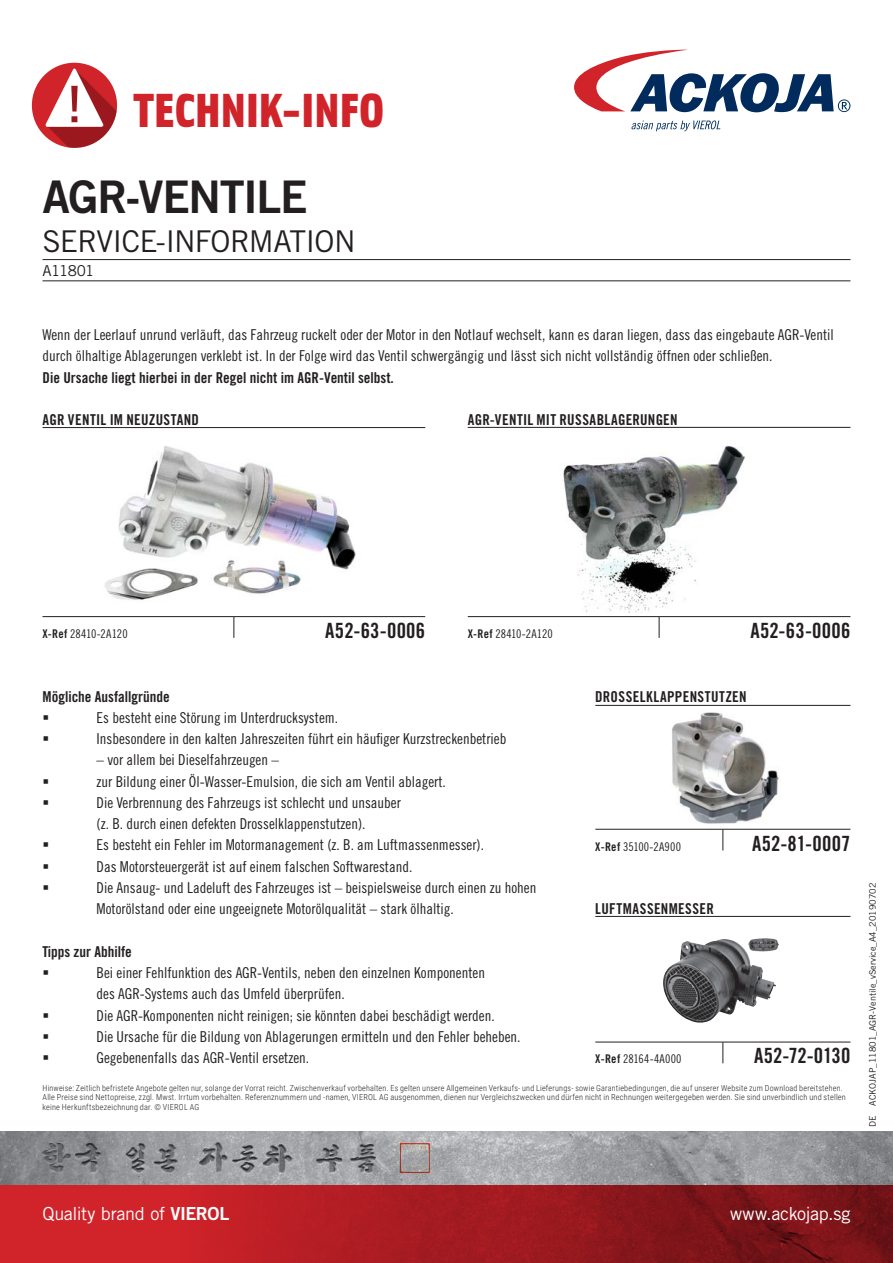
<style>
.page{position:relative;width:893px;height:1263px;background:#fff}
.page>*{position:absolute;margin:0;border:0;box-sizing:border-box;transform-origin:0 0}
.t1{font:48px "Solex Black Lining";letter-spacing:-.015em;color:#d1232a}
.t2{font:45px "Trade Gothic Bold Two";letter-spacing:-.03em;color:#231f20}
.t3{font:30px "Trade Gothic";letter-spacing:-.025em;color:#231f20}
.t4{font:21px "Trade Gothic Bold Cond Twenty";letter-spacing:.015em;color:#231f20}
.t5{font:18px "Trade Gothic";letter-spacing:-.02em;color:#fff}
.t6{font:15px/21.3px "Trade Gothic Cond Eighteen";color:#231f20}
.t7{font:15px "Trade Gothic Bold Cond Twenty";letter-spacing:.005em;color:#231f20}
.t8{font:15px "Trade Gothic Bold Cond Twenty";letter-spacing:.025em;color:#231f20}
.t9{font:15px "Wingdings";color:#231f20}
.t10{font:15px "Trade Gothic";letter-spacing:-.045em;color:#231f20}
.t11{font:12px "Trade Gothic Cond Eighteen";letter-spacing:.005em;color:#231f20}
.t12{font:9px "Trade Gothic";color:#231f20}
.t13{font:300 8.25px/9.9px "Roboto Condensed";letter-spacing:.025em;color:#231f20}
.s1{font-family:"Trade Gothic Bold Cond Twenty"}
.s2{font-family:"Trade Gothic Bold Two"}
</style>
<div class="page">
<img style="left:0;top:1131px;width:893px;height:54px">
<div style="left:154px;top:1147px;width:24px;height:27px;background:#fff;opacity:.5"></div>
<div style="left:154px;top:1144px;width:24px;height:26px;background:#231f20;opacity:.8"></div>
<div style="left:125px;top:1146px;width:21px;height:28px;background:#fff;opacity:.5"></div>
<div style="left:125px;top:1143px;width:21px;height:26px;background:#231f20;opacity:.8"></div>
<div style="left:74px;top:1146px;width:27px;height:28px;background:#fff;opacity:.5"></div>
<div style="left:75px;top:1143px;width:26px;height:28px;background:#231f20;opacity:.8"></div>
<div style="left:42px;top:1145px;width:29px;height:28px;background:#fff;opacity:.5"></div>
<div style="left:42px;top:1143px;width:29px;height:27px;background:#231f20;opacity:.8"></div>
<div style="left:262px;top:1148px;width:31px;height:26px;background:#fff;opacity:.5"></div>
<div style="left:263px;top:1144px;width:30px;height:26px;background:#231f20;opacity:.8"></div>
<div style="left:232px;top:1147px;width:26px;height:27px;background:#fff;opacity:.5"></div>
<div style="left:232px;top:1145px;width:26px;height:25px;background:#231f20;opacity:.8"></div>
<div style="left:199px;top:1146px;width:29px;height:28px;background:#fff;opacity:.5"></div>
<div style="left:199px;top:1143px;width:29px;height:28px;background:#231f20;opacity:.8"></div>
<div style="left:350px;top:1146px;width:26px;height:28px;background:#fff;opacity:.5"></div>
<div style="left:350px;top:1144px;width:26px;height:28px;background:#231f20;opacity:.8"></div>
<div style="left:316px;top:1147px;width:27px;height:27px;background:#fff;opacity:.5"></div>
<div style="left:316px;top:1144px;width:27px;height:27px;background:#231f20;opacity:.8"></div>
<img style="left:398px;top:1141px;width:33px;height:33px">
<svg style="left:0;top:1185px;width:893px;height:78px;background:#a41b21"></svg>
<svg style="left:631px;top:120px;width:89px;height:11px"></svg>
<svg style="left:574px;top:50px;width:276px;height:62px"></svg>
<img style="left:630px;top:712px;width:185px;height:119px">
<img style="left:104px;top:446px;width:252px;height:154px">
<img style="left:496px;top:426px;width:324px;height:186px">
<img style="left:663px;top:938px;width:116px;height:85px">
<hr style="left:43px;top:259px;width:807px;height:1px;background:#231f20">
<hr style="left:43px;top:281px;width:807px;height:1px;background:#231f20">
<hr style="left:43px;top:616px;width:191px;height:1px;background:#231f20">
<hr style="left:234px;top:616px;width:191px;height:1px;background:#231f20">
<svg style="left:234px;top:617px;width:1px;height:21px"></svg>
<hr style="left:468px;top:616px;width:191px;height:1px;background:#231f20">
<hr style="left:659px;top:616px;width:191px;height:1px;background:#231f20">
<svg style="left:659px;top:617px;width:1px;height:21px"></svg>
<hr style="left:595px;top:829px;width:128px;height:1px;background:#231f20">
<hr style="left:723px;top:829px;width:127px;height:1px;background:#231f20">
<svg style="left:723px;top:829px;width:1px;height:21px"></svg>
<hr style="left:595px;top:1042px;width:128px;height:1px;background:#231f20">
<hr style="left:723px;top:1042px;width:127px;height:1px;background:#231f20">
<svg style="left:723px;top:1042px;width:1px;height:21px"></svg>
<hr style="left:595px;top:705px;width:255px;height:1px;background:#231f20">
<hr style="left:595px;top:916px;width:255px;height:1px;background:#231f20">
<div style="left:32px;top:63px;width:85px;height:85px;background:#d1232a;border-radius:50%"></div>
<svg style="left:44px;top:67px;width:73px;height:81px"></svg>
<hr style="left:43px;top:427px;width:382px;height:1px;background:#231f20">
<hr style="left:468px;top:427px;width:382px;height:1px;background:#231f20">
<h1 class="t1" style="left:134px;top:76px;width:252px">TECHNIK-INFO</h1>
<h2 class="t2" style="left:43px;top:169px;width:267px">AGR-VENTILE</h2>
<h3 class="t3" style="left:43px;top:223px;width:315px">SERVICE-INFORMATION</h3>
<p class="t10" style="left:43px;top:262px;width:53px">A11801</p>
<p class="t6" style="left:43px;top:324px;width:793px">Wenn der Leerlauf unrund verläuft, das Fahrzeug ruckelt oder der Motor in den Notlauf wechselt, kann es daran liegen, dass das eingebaute AGR-Ventil durch ölhaltige Ablagerungen verklebt ist. In der Folge wird das Ventil schwergängig und lässt sich nicht vollständig öffnen oder schließen.</p>
<p class="t7" style="left:43px;top:368px;width:353px">Die Ursache liegt hierbei in der Regel nicht im AGR-Ventil selbst.</p>
<p class="t7" style="left:43px;top:411px;width:158px">AGR VENTIL IM NEUZUSTAND</p>
<p class="t7" style="left:468px;top:411px;width:211px">AGR-VENTIL MIT RUSSABLAGERUNGEN</p>
<p class="t11" style="left:43px;top:626px;width:87px"><span class="s1">X-Ref</span> 28410-2A120</p>
<h3 class="t4" style="left:325px;top:618px;width:102px">A52-63-0006</h3>
<p class="t11" style="left:468px;top:626px;width:87px"><span class="s1">X-Ref</span> 28410-2A120</p>
<h3 class="t4" style="left:750px;top:618px;width:102px">A52-63-0006</h3>
<p class="t7" style="left:43px;top:687px;width:129px">Mögliche Ausfallgründe</p>
<p class="t9" style="left:43px;top:709px;width:8px">▪</p>
<p class="t6" style="left:97px;top:707px;width:243px">Es besteht eine Störung im Unterdrucksystem.</p>
<p class="t9" style="left:43px;top:731px;width:8px">▪</p>
<p class="t6" style="left:97px;top:728px;width:411px">Insbesondere in den kalten Jahreszeiten führt ein häufiger Kurzstreckenbetrieb</p>
<p class="t6" style="left:97px;top:749px;width:184px">– vor allem bei Dieselfahrzeugen –</p>
<p class="t9" style="left:43px;top:773px;width:8px">▪</p>
<p class="t6" style="left:97px;top:770px;width:351px">zur Bildung einer Öl-Wasser-Emulsion, die sich am Ventil ablagert.</p>
<p class="t9" style="left:43px;top:794px;width:8px">▪</p>
<p class="t6" style="left:97px;top:792px;width:306px">Die Verbrennung des Fahrzeugs ist schlecht und unsauber (z. B. durch einen defekten Drosselklappenstutzen).</p>
<p class="t9" style="left:43px;top:837px;width:8px">▪</p>
<p class="t6" style="left:97px;top:834px;width:389px">Es besteht ein Fehler im Motormanagement (z. B. am Luftmassenmesser).</p>
<p class="t9" style="left:43px;top:858px;width:8px">▪</p>
<p class="t6" style="left:97px;top:855px;width:317px">Das Motorsteuergerät ist auf einem falschen Softwarestand.</p>
<p class="t9" style="left:43px;top:879px;width:8px">▪</p>
<p class="t6" style="left:97px;top:877px;width:441px">Die Ansaug- und Ladeluft des Fahrzeuges ist – beispielsweise durch einen zu hohen<br>Motorölstand oder eine ungeeignete Motorölqualität – stark ölhaltig.</p>
<p class="t7" style="left:43px;top:942px;width:91px">Tipps zur Abhilfe</p>
<p class="t9" style="left:43px;top:964px;width:8px">▪</p>
<p class="t6" style="left:97px;top:962px;width:390px">Bei einer Fehlfunktion des AGR-Ventils, neben den einzelnen Komponenten des AGR-Systems auch das Umfeld überprüfen.</p>
<p class="t9" style="left:43px;top:1007px;width:8px">▪</p>
<p class="t6" style="left:97px;top:1004px;width:400px">Die AGR-Komponenten nicht reinigen; sie könnten dabei beschädigt werden.</p>
<p class="t9" style="left:43px;top:1028px;width:8px">▪</p>
<p class="t6" style="left:97px;top:1025px;width:425px">Die Ursache für die Bildung von Ablagerungen ermitteln und den Fehler beheben.</p>
<p class="t9" style="left:43px;top:1049px;width:8px">▪</p>
<p class="t6" style="left:97px;top:1047px;width:214px">Gegebenenfalls das AGR-Ventil ersetzen.</p>
<p class="t8" style="left:595px;top:687px;width:153px">DROSSELKLAPPENSTUTZEN</p>
<p class="t11" style="left:595px;top:839px;width:87px"><span class="s1">X-Ref</span> 35100-2A900</p>
<h3 class="t4" style="left:752px;top:830px;width:100px">A52-81-0007</h3>
<p class="t8" style="left:595px;top:900px;width:120px">LUFTMASSENMESSER</p>
<p class="t11" style="left:595px;top:1052px;width:88px"><span class="s1">X-Ref</span> 28164-4A000</p>
<h3 class="t4" style="left:754px;top:1043px;width:98px">A52-72-0130</h3>
<p class="t13" style="left:43px;top:1082px;width:805px">Hinweise: Zeitlich befristete Angebote gelten nur, solange der Vorrat reicht. Zwischenverkauf vorbehalten. Es gelten unsere Allgemeinen Verkaufs- und Lieferungs- sowie Garantiebedingungen, die auf unserer Website zum Download bereitstehen.<br>Alle Preise sind Nettopreise, zzgl. Mwst. Irrtum vorbehalten. Referenznummern und -namen, VIEROL AG ausgenommen, dienen nur Vergleichszwecken und dürfen nicht in Rechnungen weitergegeben werden. Sie sind unverbindlich und stellen keine Herkunftsbezeichnung dar. © VIEROL AG</p>
<p class="t12" style="left:867px;top:1106px;width:224px;rotate:-90deg">ACKOJAP_11801_AGR-Ventile_vService_A4_20190702</p>
<p class="t12" style="left:867px;top:1127px;width:13px;rotate:-90deg">DE</p>
<p class="t5" style="left:43px;top:1203px;width:188px">Quality brand of <span class="s2">VIEROL</span></p>
<p class="t5" style="left:730px;top:1203px;width:122px">www.ackojap.sg</p>
</div>
